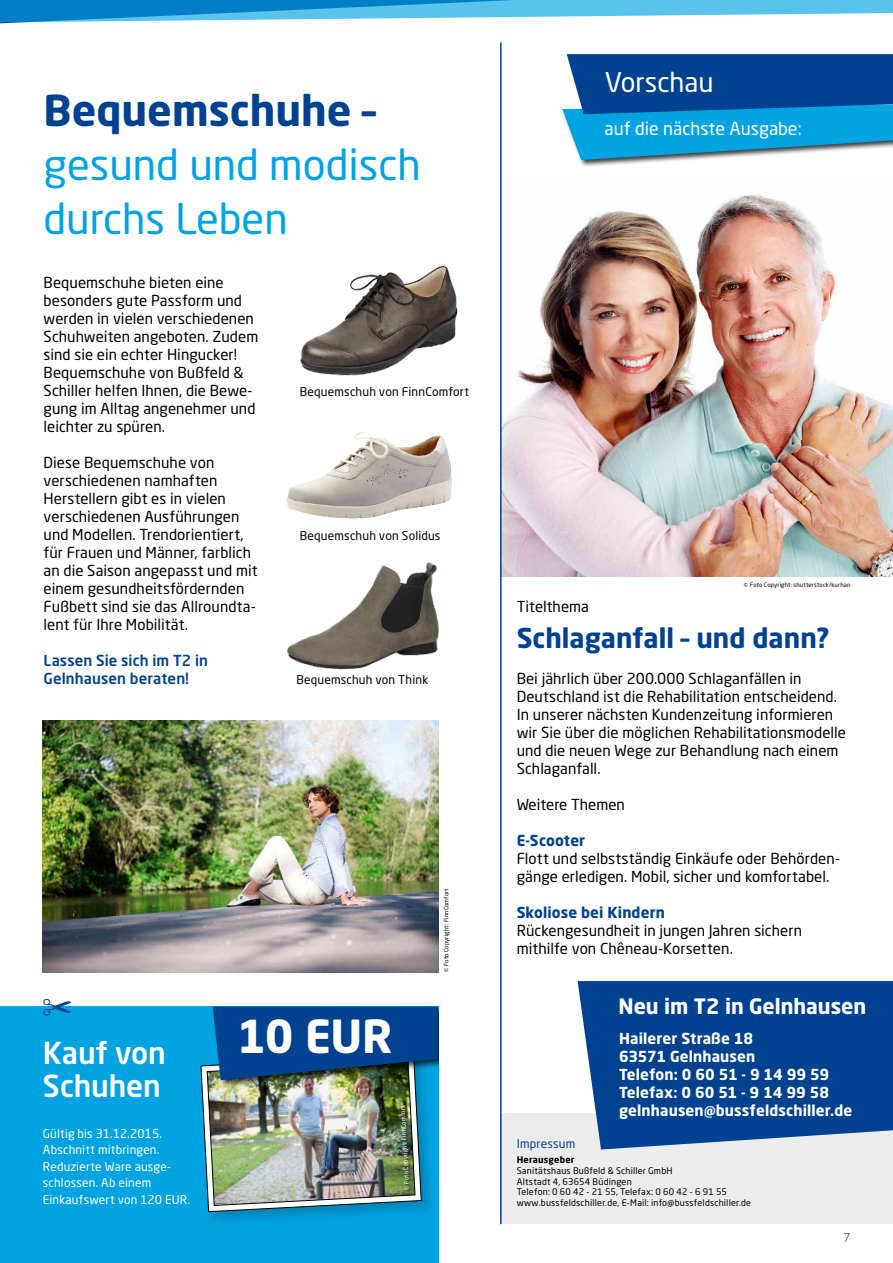
<style>
.page{position:relative;width:893px;height:1263px;background:#fff}
.page>*{position:absolute;margin:0;border:0;box-sizing:border-box;transform-origin:0 0}
.t1{font:700 45px "Neo Sans Std";color:#fff}
.t2{font:42px/54px "Neo Sans Std";color:#00a3e2}
.t3{font:700 42px "Neo Sans Std";color:#00428f}
.t4{font:500 30px/33px "Neo Sans Std";letter-spacing:-.005em;color:#fff}
.t5{font:700 27px "Neo Sans Std";color:#00428f}
.t6{font:27px "Neo Sans Std";color:#fff}
.t7{font:700 21px "Neo Sans Std";color:#fff}
.t8{font:17.85px "Neo Sans Std";color:#fff}
.t9{font:15px/18px "Neo Sans Std";letter-spacing:.005em;color:#000}
.t10{font:700 15px/18px "Neo Sans Std";letter-spacing:.005em;color:#fff}
.t11{font:500 15px/18px "Neo Sans Std";letter-spacing:.005em;color:#00428f}
.t12{font:700 15px "Neo Sans Std";letter-spacing:.01em;color:#00428f}
.t13{font:12px/16.5px "Neo Sans Std";letter-spacing:.01em;color:#fff}
.t14{font:12px "Neo Sans Std";letter-spacing:.015em;color:#000}
.t15{font:12px "Neo Sans Std";letter-spacing:.015em;color:#00428f}
.t16{font:300 12px "Neo Sans Std";color:#000}
.t17{font:9px/10.8px "Neo Sans Std";letter-spacing:.02em;color:#000}
.t18{font:700 9px "Neo Sans Std";letter-spacing:.025em;color:#000}
.t19{font:6px "Neo Sans Std";letter-spacing:.025em;color:#000}
.t20{font:6px "Neo Sans Std";color:#fff}
</style>
<div class="page">
<svg style="left:0;top:0;width:893px;height:43px"></svg>
<img style="left:502px;top:194px;width:391px;height:382px">
<div style="left:562px;top:103px;width:331px;height:65px;background:#000;opacity:.75"></div>
<svg style="left:562px;top:54px;width:331px;height:106px;background:#1977b6"></svg>
<div style="left:500px;top:1113px;width:393px;height:111px;background:#ececed"></div>
<img style="left:300px;top:265px;width:158px;height:111px">
<hr style="left:500px;top:43px;width:2px;height:1181px;background:#00428f">
<img style="left:43px;top:720px;width:395px;height:252px">
<img style="left:286px;top:432px;width:83px;height:87px">
<img style="left:287px;top:562px;width:152px;height:108px">
<div style="left:0;top:1007px;width:438px;height:256px;background:#00a3e2"></div>
<div style="left:198px;top:1051px;width:238px;height:175px;background:#000;opacity:.2"></div>
<img style="left:200px;top:1007px;width:238px;height:205px">
<div style="left:400px;top:1106px;width:12px;height:87px;background:#000;opacity:.75"></div>
<svg style="left:578px;top:981px;width:315px;height:168px;background:#145197"></svg>
<svg style="left:44px;top:1006px;width:28px;height:1px"></svg>
<h2 class="t3" style="left:44px;top:83px;width:334px">Bequemschuhe –</h2>
<h2 class="t2" style="left:44px;top:137px;width:379px">gesund und modisch durchs Leben</h2>
<p class="t9" style="left:44px;top:273px;width:216px">Bequemschuhe bieten eine besonders gute Passform und werden in vielen verschiedenen<br>Schuhweiten angeboten. Zudem sind sie ein echter Hingucker!<br>Bequemschuhe von Bußfeld &amp;<br>Schiller helfen Ihnen, die Bewe&shy;gung im Alltag angenehmer und leichter zu spüren.</p>
<p class="t9" style="left:44px;top:453px;width:215px">Diese Bequemschuhe von verschiedenen namhaften<br>Herstellern gibt es in vielen verschiedenen Ausführungen und Modellen. Trendorientiert, für Frauen und Männer, farblich an die Saison angepasst und mit einem gesundheitsfördernden<br>Fußbett sind sie das Allroundta&shy;lent für Ihre Mobilität.</p>
<p class="t11" style="left:44px;top:651px;width:166px">Lassen Sie sich im T2 in<br>Gelnhausen beraten!</p>
<p class="t14" style="left:300px;top:384px;width:171px">Bequemschuh von FinnComfort</p>
<p class="t14" style="left:300px;top:528px;width:142px">Bequemschuh von Solidus</p>
<p class="t14" style="left:296px;top:672px;width:133px">Bequemschuh von Think</p>
<p class="t19" style="left:443px;top:972px;width:85px;rotate:-90deg">© Foto Copyright: FinnComfort</p>
<h3 class="t4" style="left:43px;top:1035px;width:124px">Kauf von<br>Schuhen</h3>
<p class="t13" style="left:43px;top:1125px;width:149px">Gültig bis 31.12.2015.<br>Abschnitt mitbringen.<br>Reduzierte Ware ausge&shy;schlossen. Ab einem<br>Einkaufswert von 120 EUR.</p>
<h1 class="t1" style="left:237px;top:1008px;width:157px">10 EUR</h1>
<p class="t20" style="left:403px;top:1190px;width:85px;rotate:-93deg">© Foto Copyright: FinnComfort</p>
<h3 class="t6" style="left:605px;top:65px;width:110px">Vorschau</h3>
<p class="t8" style="left:604px;top:118px;width:199px">auf die nächste Ausgabe:</p>
<p class="t19" style="left:744px;top:581px;width:108px">© Foto Copyright: shutterstock/kurhan</p>
<p class="t9" style="left:517px;top:597px;width:74px">Titelthema</p>
<h3 class="t5" style="left:517px;top:621px;width:315px">Schlaganfall – und dann?</h3>
<p class="t9" style="left:517px;top:669px;width:331px">Bei jährlich über 200.000 Schlaganfällen in Deutschland ist die Rehabilitation entscheidend.<br>In unserer nächsten Kundenzeitung informieren wir Sie über die möglichen Rehabilitationsmodelle und die neuen Wege zur Behandlung nach einem Schlaganfall.</p>
<p class="t9" style="left:517px;top:795px;width:110px">Weitere Themen</p>
<p class="t12" style="left:517px;top:831px;width:70px">E-Scooter</p>
<p class="t9" style="left:517px;top:849px;width:325px">Flott und selbstständig Einkäufe oder Behörden&shy;gänge erledigen. Mobil, sicher und komfortabel.</p>
<p class="t12" style="left:517px;top:903px;width:150px">Skoliose bei Kindern</p>
<p class="t9" style="left:517px;top:921px;width:287px">Rückengesundheit in jungen Jahren sichern mithilfe von Chêneau-Korsetten.</p>
<h3 class="t7" style="left:618px;top:993px;width:249px">Neu im T2 in Gelnhausen</h3>
<p class="t10" style="left:619px;top:1029px;width:235px">Hailerer Straße 18<br>63571 Gelnhausen<br>Telefon: 0 60 51 - 9 14 99 59<br>Telefax: 0 60 51 - 9 14 99 58 gelnhausen@bussfeldschiller.de</p>
<p class="t15" style="left:517px;top:1136px;width:60px">Impressum</p>
<p class="t18" style="left:517px;top:1154px;width:59px">Herausgeber</p>
<p class="t17" style="left:517px;top:1165px;width:236px">Sanitätshaus Bußfeld &amp; Schiller GmbH<br>Altstadt 4, 63654 Büdingen<br>Telefon: 0 60 42 - 21 55, Telefax: 0 60 42 - 6 91 55 www.bussfeldschiller.de, E-Mail: info@bussfeldschiller.de</p>
<p class="t16" style="left:843px;top:1230px;width:8px">7</p>
</div>
